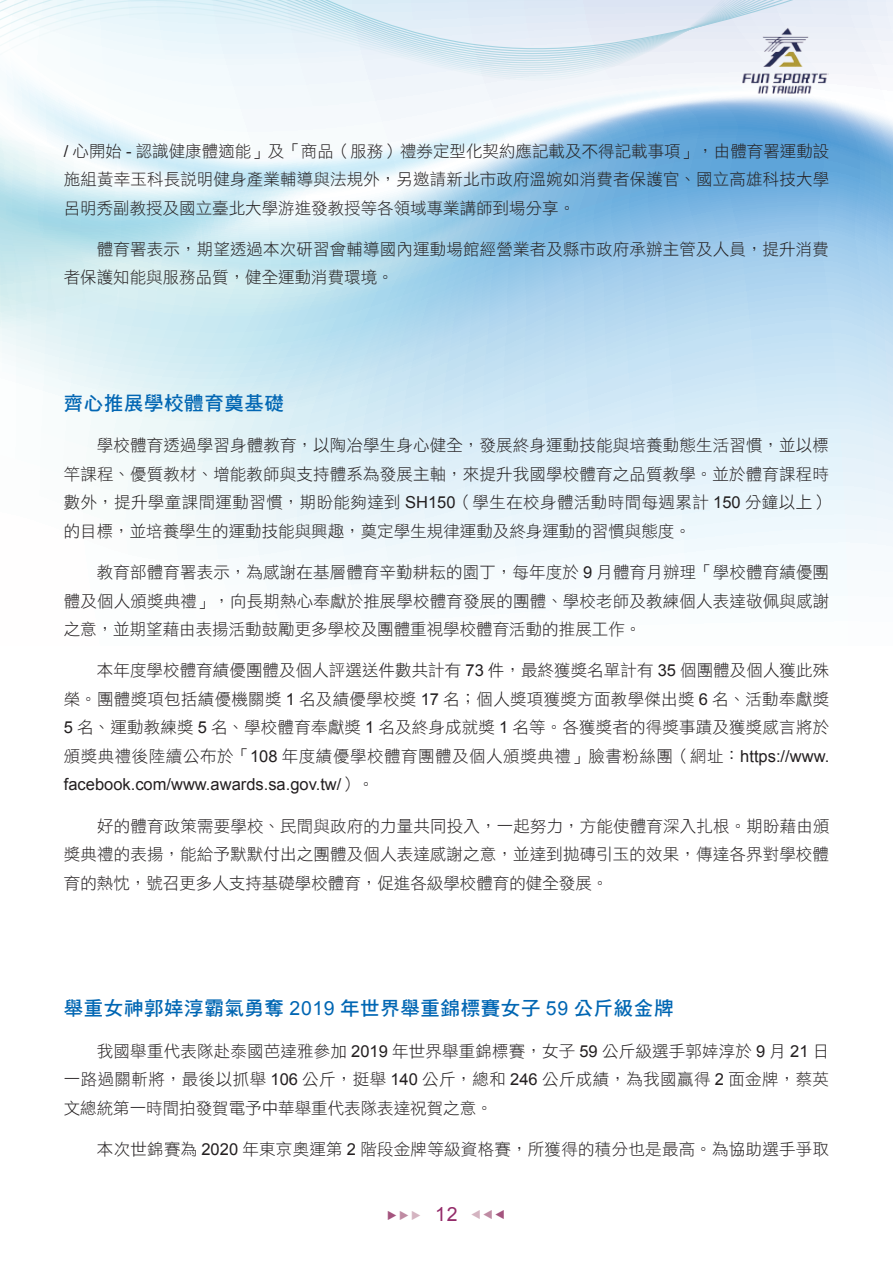
<style>
.page{position:relative;width:893px;height:1263px;background:#fff}
.page>*{position:absolute;margin:0;border:0;box-sizing:border-box;transform-origin:0 0}
.t1{font:19.5px "DF Hei Std W7";letter-spacing:.03em;color:#0166b3}
.t2{font:19.5px "Arial";color:#932b69}
.t3{font:16.5px/28.5px "DF Hei Std W3";letter-spacing:.01em;color:#231f20;text-align:justify}
.t4{font:16.5px "Arial";color:#231f20}
.t5{font:700 12px "Century Gothic";color:#a4547e;scale:1.1 1}
.t6{font:700 12px "Century Gothic";color:#bf8ba3;scale:1.1 1}
.t7{font:700 12px "Century Gothic";color:#d4b4c1;scale:1.1 1}
.s1{font-family:"Arial"}
.s2{font-family:"DF Hei Std W3"}
</style>
<div class="page">
<svg style="left:0;top:59px;width:893px;height:526px"></svg>
<svg style="left:518px;top:114px;width:275px;height:7px"></svg>
<svg style="left:518px;top:102px;width:292px;height:6px"></svg>
<svg style="left:518px;top:95px;width:301px;height:7px"></svg>
<div style="left:518px;top:76px;width:327px;height:7px;background:#f3f6fa"></div>
<svg style="left:518px;top:70px;width:335px;height:6px"></svg>
<svg style="left:518px;top:64px;width:344px;height:6px"></svg>
<svg style="left:70px;top:49px;width:823px;height:3px"></svg>
<svg style="left:0;top:0;width:893px;height:49px;background:#e1edf6"></svg>
<svg style="left:0;top:52px;width:518px;height:278px"></svg>
<img style="left:741px;top:26px;width:87px;height:69px">
<p class="t3" style="left:64px;top:136px;width:767px"><span class="s1">/</span> 心開始 <span class="s1">-</span> 認識健康體適能」及「商品（服務）禮券定型化契約應記載及不得記載事項」，由體育署運動設施組黃幸玉科長說明健身產業輔導與法規外，另邀請新北市政府溫婉如消費者保護官、國立高雄科技大學呂明秀副教授及國立臺北大學游進發教授等各領域專業講師到場分享。</p>
<p class="t3" style="left:64px;top:234px;width:767px;text-indent:33px">體育署表示，期望透過本次研習會輔導國內運動場館經營業者及縣市政府承辦主管及人員，提升消費者保護知能與服務品質，健全運動消費環境。</p>
<p class="t1" style="left:64px;top:392px;width:222px">齊心推展學校體育奠基礎</p>
<p class="t3" style="left:64px;top:431px;width:767px;text-indent:33px">學校體育透過學習身體教育，以陶冶學生身心健全，發展終身運動技能與培養動態生活習慣，並以標竿課程、優質教材、增能教師與支持體系為發展主軸，來提升我國學校體育之品質教學。並於體育課程時數外，提升學童課間運動習慣，期盼能夠達到 <span class="s1">SH150</span>（學生在校身體活動時間每週累計 <span class="s1">150</span> 分鐘以上）的目標，並培養學生的運動技能與興趣，奠定學生規律運動及終身運動的習慣與態度。</p>
<p class="t3" style="left:64px;top:558px;width:767px;text-indent:33px">教育部體育署表示，為感謝在基層體育辛勤耕耘的園丁，每年度於 <span class="s1">9</span> 月體育月辦理「學校體育績優團體及個人頒獎典禮」，向長期熱心奉獻於推展學校體育發展的團體、學校老師及教練個人表達敬佩與感謝之意，並期望藉由表揚活動鼓勵更多學校及團體重視學校體育活動的推展工作。</p>
<p class="t3" style="left:64px;top:656px;width:767px;text-indent:33px">本年度學校體育績優團體及個人評選送件數共計有 <span class="s1">73</span> 件，最終獲獎名單計有 <span class="s1">35</span> 個團體及個人獲此殊榮。團體獎項包括績優機關獎 <span class="s1">1</span> 名及績優學校獎 <span class="s1">17</span> 名；個人獎項獲獎方面教學傑出獎 <span class="s1">6</span> 名、活動奉獻獎<span class="s1">5</span> 名、運動教練獎 <span class="s1">5</span> 名、學校體育奉獻獎 <span class="s1">1</span> 名及終身成就獎 <span class="s1">1</span> 名等。各獲獎者的得獎事蹟及獲獎感言將於頒獎典禮後陸續公布於「<span class="s1">108</span> 年度績優學校體育團體及個人頒獎典禮」臉書粉絲團（網址：<span class="s1">https://www.</span></p>
<p class="t4" style="left:64px;top:774px;width:312px">facebook.com/www.awards.sa.gov.tw/<span class="s2">）。</span></p>
<p class="t3" style="left:64px;top:811px;width:767px;text-indent:33px">好的體育政策需要學校、民間與政府的力量共同投入，一起努力，方能使體育深入扎根。期盼藉由頒獎典禮的表揚，能給予默默付出之團體及個人表達感謝之意，並達到拋磚引玉的效果，傳達各界對學校體育的熱忱，號召更多人支持基礎學校體育，促進各級學校體育的健全發展。</p>
<p class="t1" style="left:64px;top:997px;width:611px">舉重女神郭婞淳霸氣勇奪 <span class="s1">2019</span> 年世界舉重錦標賽女子 <span class="s1">59</span> 公斤級金牌</p>
<p class="t3" style="left:64px;top:1036px;width:767px;text-indent:33px">我國舉重代表隊赴泰國芭達雅參加 <span class="s1">2019</span> 年世界舉重錦標賽，女子 <span class="s1">59</span> 公斤級選手郭婞淳於 <span class="s1">9</span> 月 <span class="s1">21</span> 日一路過關斬將，最後以抓舉 <span class="s1">106</span> 公斤，挺舉 <span class="s1">140</span> 公斤，總和 <span class="s1">246</span> 公斤成績，為我國贏得 <span class="s1">2</span> 面金牌，蔡英文總統第一時間拍發賀電予中華舉重代表隊表達祝賀之意。</p>
<p class="t3" style="left:97px;top:1135px;width:734px">本次世錦賽為 <span class="s1">2020</span> 年東京奧運第 <span class="s1">2</span> 階段金牌等級資格賽，所獲得的積分也是最高。為協助選手爭取</p>
<p class="t5" style="left:383px;top:1221px;width:13px;rotate:-90deg">▼</p>
<p class="t6" style="left:395px;top:1221px;width:13px;rotate:-90deg">▼</p>
<p class="t7" style="left:407px;top:1221px;width:13px;rotate:-90deg">▼</p>
<p class="t2" style="left:435px;top:1202px;width:24px">12</p>
<p class="t7" style="left:485px;top:1208px;width:13px;rotate:90deg">▼</p>
<p class="t6" style="left:497px;top:1208px;width:13px;rotate:90deg">▼</p>
<p class="t5" style="left:509px;top:1208px;width:13px;rotate:90deg">▼</p>
</div>
